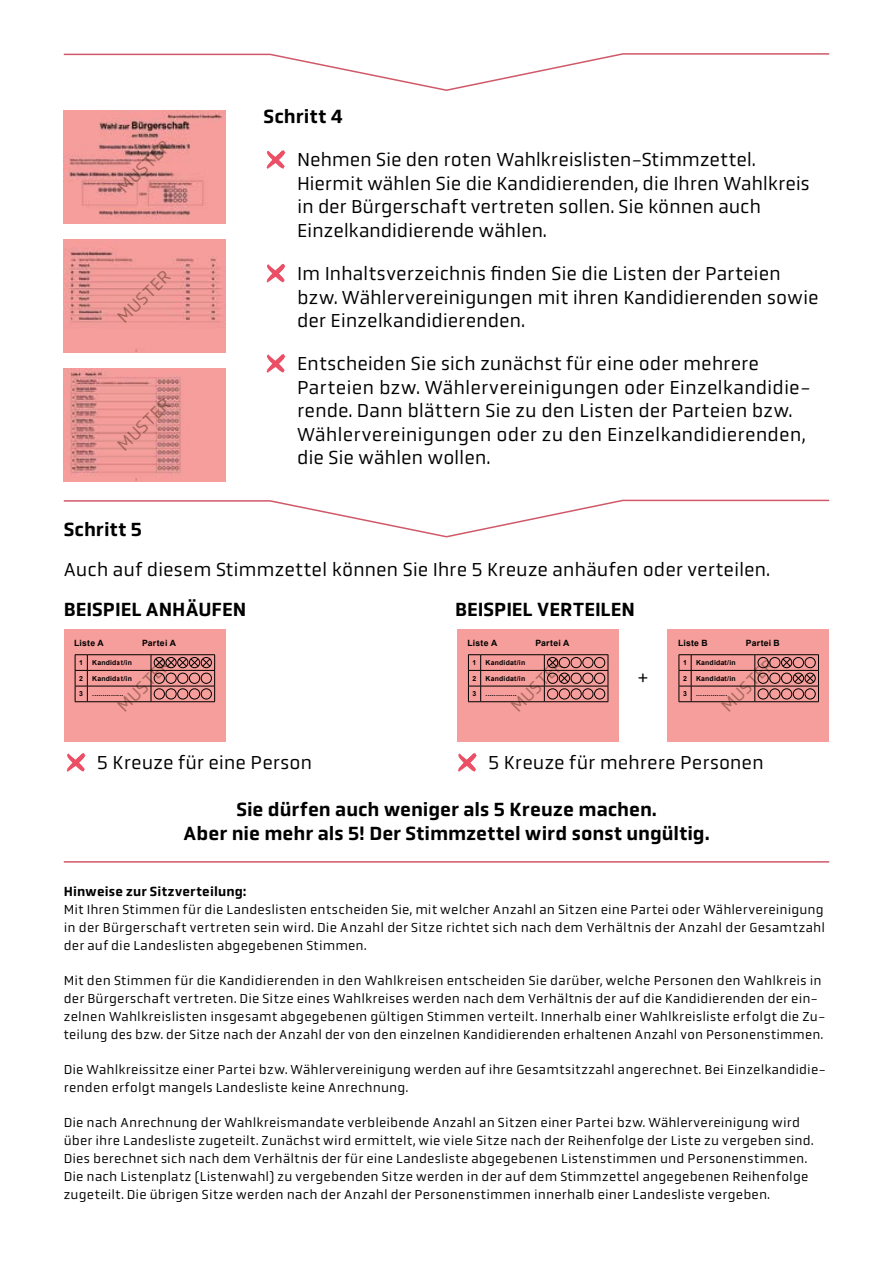
<style>
.page{position:relative;width:893px;height:1263px;background:#fff}
.page>*{position:absolute;margin:0;border:0;box-sizing:border-box;transform-origin:0 0}
.t1{font:19.5px/23.4px "Obvia";letter-spacing:-.005em;color:#000}
.t2{font:500 19.5px/23.4px "Obvia";color:#000;text-align:center}
.t3{font:18px "Obvia";color:#57544b}
.t4{font:13.5px/18px "Obvia";letter-spacing:.015em;color:#000}
.t5{font:500 13.5px "Obvia";letter-spacing:.015em;color:#000}
.t6{font:700 8.7px "Arial";letter-spacing:.03em;color:#000}
.t7{font:700 6.9px "Arial";letter-spacing:.025em;color:#000}
</style>
<div class="page">
<img style="left:64px;top:240px;width:161px;height:112px">
<img style="left:64px;top:111px;width:161px;height:112px">
<div style="left:668px;top:629px;width:161px;height:113px;background:#f59e9b"></div>
<hr style="left:691px;top:654px;width:64px;height:1px;background:#000">
<hr style="left:755px;top:654px;width:64px;height:1px;background:#000">
<hr style="left:691px;top:670px;width:64px;height:1px;background:#000">
<hr style="left:755px;top:670px;width:64px;height:1px;background:#000">
<hr style="left:691px;top:686px;width:64px;height:1px;background:#000">
<hr style="left:755px;top:686px;width:64px;height:1px;background:#000">
<svg style="left:755px;top:655px;width:1px;height:46px"></svg>
<svg style="left:679px;top:654px;width:13px;height:48px"></svg>
<hr style="left:691px;top:701px;width:64px;height:1px;background:#000">
<hr style="left:755px;top:701px;width:64px;height:1px;background:#000">
<div style="left:758px;top:673px;width:10px;height:11px;border:1px solid #000;border-radius:50%"></div>
<div style="left:781px;top:673px;width:11px;height:11px;border:1px solid #000;border-radius:50%"></div>
<div style="left:769px;top:673px;width:11px;height:11px;border:1px solid #000;border-radius:50%"></div>
<div style="left:758px;top:688px;width:10px;height:11px;border:1px solid #000;border-radius:50%"></div>
<div style="left:781px;top:688px;width:11px;height:11px;border:1px solid #000;border-radius:50%"></div>
<div style="left:769px;top:688px;width:11px;height:11px;border:1px solid #000;border-radius:50%"></div>
<div style="left:758px;top:657px;width:10px;height:11px;border:1px solid #000;border-radius:50%"></div>
<div style="left:769px;top:657px;width:11px;height:11px;border:1px solid #000;border-radius:50%"></div>
<div style="left:781px;top:657px;width:11px;height:11px;border:1px solid #000;border-radius:50%"></div>
<svg style="left:782px;top:655px;width:37px;height:46px"></svg>
<div style="left:457px;top:629px;width:162px;height:113px;background:#f59e9b"></div>
<hr style="left:481px;top:654px;width:63px;height:1px;background:#000">
<hr style="left:544px;top:654px;width:64px;height:1px;background:#000">
<hr style="left:481px;top:670px;width:63px;height:1px;background:#000">
<hr style="left:544px;top:670px;width:64px;height:1px;background:#000">
<hr style="left:481px;top:686px;width:63px;height:1px;background:#000">
<hr style="left:544px;top:686px;width:64px;height:1px;background:#000">
<svg style="left:608px;top:655px;width:1px;height:46px"></svg>
<svg style="left:468px;top:654px;width:13px;height:48px"></svg>
<hr style="left:481px;top:701px;width:63px;height:1px;background:#000">
<hr style="left:544px;top:701px;width:64px;height:1px;background:#000">
<div style="left:571px;top:673px;width:10px;height:11px;border:1px solid #000;border-radius:50%"></div>
<div style="left:559px;top:673px;width:11px;height:11px;border:1px solid #000;border-radius:50%"></div>
<div style="left:582px;top:673px;width:11px;height:11px;border:1px solid #000;border-radius:50%"></div>
<div style="left:594px;top:673px;width:11px;height:11px;border:1px solid #000;border-radius:50%"></div>
<div style="left:571px;top:688px;width:10px;height:11px;border:1px solid #000;border-radius:50%"></div>
<div style="left:559px;top:688px;width:11px;height:11px;border:1px solid #000;border-radius:50%"></div>
<div style="left:582px;top:688px;width:11px;height:11px;border:1px solid #000;border-radius:50%"></div>
<div style="left:594px;top:688px;width:11px;height:11px;border:1px solid #000;border-radius:50%"></div>
<div style="left:559px;top:657px;width:11px;height:11px;border:1px solid #000;border-radius:50%"></div>
<svg style="left:544px;top:655px;width:25px;height:46px"></svg>
<div style="left:594px;top:657px;width:11px;height:11px;border:1px solid #000;border-radius:50%"></div>
<div style="left:582px;top:657px;width:11px;height:11px;border:1px solid #000;border-radius:50%"></div>
<div style="left:571px;top:657px;width:10px;height:11px;border:1px solid #000;border-radius:50%"></div>
<div style="left:64px;top:629px;width:161px;height:113px;background:#f59e9b"></div>
<hr style="left:87px;top:654px;width:64px;height:1px;background:#000">
<hr style="left:151px;top:654px;width:64px;height:1px;background:#000">
<hr style="left:87px;top:670px;width:64px;height:1px;background:#000">
<hr style="left:87px;top:686px;width:64px;height:1px;background:#000">
<svg style="left:75px;top:654px;width:13px;height:48px"></svg>
<hr style="left:87px;top:701px;width:64px;height:1px;background:#000">
<hr style="left:151px;top:701px;width:64px;height:1px;background:#000">
<svg style="left:151px;top:655px;width:64px;height:46px"></svg>
<img style="left:64px;top:369px;width:161px;height:112px">
<svg style="left:63px;top:53px;width:767px;height:38px"></svg>
<svg style="left:63px;top:499px;width:767px;height:39px"></svg>
<hr style="left:64px;top:861px;width:765px;height:2px;background:#d05868">
<svg style="left:266px;top:150px;width:19px;height:19px"></svg>
<svg style="left:266px;top:264px;width:19px;height:19px"></svg>
<svg style="left:266px;top:354px;width:19px;height:19px"></svg>
<svg style="left:66px;top:753px;width:20px;height:19px"></svg>
<svg style="left:458px;top:753px;width:19px;height:19px"></svg>
<h2 class="t3" style="left:113px;top:183px;width:68px;rotate:-45deg">MUSTER</h2>
<h2 class="t3" style="left:113px;top:313px;width:68px;rotate:-45deg">MUSTER</h2>
<h2 class="t3" style="left:113px;top:441px;width:68px;rotate:-45deg">MUSTER</h2>
<h1 class="t2" style="left:264px;top:105px;width:81px">Schritt 4</h1>
<h1 class="t1" style="left:297px;top:148px;width:514px">Nehmen Sie den roten Wahlkreislisten-Stimmzettel.<br>Hiermit wählen Sie die Kandidierenden, die Ihren Wahlkreis in der Bürgerschaft vertreten sollen. Sie können auch Einzelkandidierende wählen.</h1>
<h1 class="t1" style="left:297px;top:262px;width:523px">Im Inhaltsverzeichnis finden Sie die Listen der Parteien bzw. Wählervereinigungen mit ihren Kandidierenden sowie der Einzelkandidierenden.</h1>
<p class="t1" style="left:297px;top:352px;width:515px">Entscheiden Sie sich zunächst für eine oder mehrere Parteien bzw. Wählervereinigungen oder Einzelkandidie&shy;rende. Dann blättern Sie zu den Listen der Parteien bzw.<br>Wählervereinigungen oder zu den Einzelkandidierenden, die Sie wählen wollen.</p>
<h1 class="t2" style="left:64px;top:517px;width:80px">Schritt 5</h1>
<h1 class="t1" style="left:64px;top:558px;width:708px">Auch auf diesem Stimmzettel können Sie Ihre 5 Kreuze anhäufen oder verteilen.</h1>
<h1 class="t2" style="left:64px;top:598px;width:184px">BEISPIEL ANHÄUFEN</h1>
<h1 class="t2" style="left:455px;top:598px;width:182px">BEISPIEL VERTEILEN</h1>
<p class="t6" style="left:74px;top:637px;width:31px">Liste A</p>
<p class="t6" style="left:142px;top:637px;width:35px">Partei A</p>
<p class="t7" style="left:79px;top:658px;width:5px">1</p>
<p class="t7" style="left:92px;top:658px;width:41px">Kandidat/in</p>
<p class="t7" style="left:79px;top:674px;width:5px">2</p>
<p class="t7" style="left:92px;top:674px;width:41px">Kandidat/in</p>
<p class="t7" style="left:79px;top:689px;width:5px">3</p>
<p class="t7" style="left:92px;top:689px;width:33px">...............</p>
<p class="t6" style="left:468px;top:637px;width:31px">Liste A</p>
<p class="t6" style="left:535px;top:637px;width:35px">Partei A</p>
<p class="t7" style="left:473px;top:658px;width:5px">1</p>
<p class="t7" style="left:486px;top:658px;width:41px">Kandidat/in</p>
<p class="t7" style="left:473px;top:674px;width:5px">2</p>
<p class="t7" style="left:486px;top:674px;width:41px">Kandidat/in</p>
<p class="t7" style="left:473px;top:689px;width:5px">3</p>
<p class="t7" style="left:486px;top:689px;width:33px">...............</p>
<p class="t6" style="left:678px;top:637px;width:31px">Liste B</p>
<p class="t6" style="left:746px;top:637px;width:35px">Partei B</p>
<p class="t7" style="left:683px;top:658px;width:5px">1</p>
<p class="t7" style="left:696px;top:658px;width:41px">Kandidat/in</p>
<p class="t7" style="left:683px;top:674px;width:5px">2</p>
<p class="t7" style="left:696px;top:674px;width:41px">Kandidat/in</p>
<p class="t7" style="left:683px;top:689px;width:5px">3</p>
<p class="t7" style="left:696px;top:689px;width:33px">...............</p>
<h2 class="t3" style="left:113px;top:701px;width:68px;rotate:-45deg">MUSTER</h2>
<h2 class="t3" style="left:506px;top:701px;width:68px;rotate:-45deg">MUSTER</h2>
<h2 class="t3" style="left:717px;top:701px;width:68px;rotate:-45deg">MUSTER</h2>
<h1 class="t1" style="left:638px;top:665px;width:13px">+</h1>
<h1 class="t1" style="left:97px;top:751px;width:216px">5 Kreuze für eine Person</h1>
<h1 class="t1" style="left:488px;top:751px;width:277px">5 Kreuze für mehrere Personen</h1>
<h1 class="t2" style="left:184px;top:798px;width:527px">Sie dürfen auch weniger als 5 Kreuze machen.<br>Aber nie mehr als 5! Der Stimmzettel wird sonst ungültig.</h1>
<p class="t5" style="left:64px;top:883px;width:184px">Hinweise zur Sitzverteilung:</p>
<p class="t4" style="left:64px;top:901px;width:763px;text-align:justify">Mit Ihren Stimmen für die Landeslisten entscheiden Sie, mit welcher Anzahl an Sitzen eine Partei oder Wählervereinigung in der Bürgerschaft vertreten sein wird. Die Anzahl der Sitze richtet sich nach dem Verhältnis der Anzahl der Gesamtzahl der auf die Landeslisten abgegebenen Stimmen.</p>
<p class="t4" style="left:64px;top:972px;width:763px">Mit den Stimmen für die Kandidierenden in den Wahlkreisen entscheiden Sie darüber, welche Personen den Wahlkreis in der Bürgerschaft vertreten. Die Sitze eines Wahlkreises werden nach dem Verhältnis der auf die Kandidierenden der ein&shy;zelnen Wahlkreislisten insgesamt abgegebenen gültigen Stimmen verteilt. Innerhalb einer Wahlkreisliste erfolgt die Zu&shy;teilung des bzw. der Sitze nach der Anzahl der von den einzelnen Kandidierenden erhaltenen Anzahl von Personenstimmen.</p>
<p class="t4" style="left:64px;top:1061px;width:764px">Die Wahlkreissitze einer Partei bzw. Wählervereinigung werden auf ihre Gesamtsitzzahl angerechnet. Bei Einzelkandidie&shy;renden erfolgt mangels Landesliste keine Anrechnung.</p>
<p class="t4" style="left:64px;top:1114px;width:751px">Die nach Anrechnung der Wahlkreismandate verbleibende Anzahl an Sitzen einer Partei bzw. Wählervereinigung wird über ihre Landesliste zugeteilt. Zunächst wird ermittelt, wie viele Sitze nach der Reihenfolge der Liste zu vergeben sind.<br>Dies berechnet sich nach dem Verhältnis der für eine Landesliste abgegebenen Listenstimmen und Personenstimmen.<br>Die nach Listenplatz (Listenwahl) zu vergebenden Sitze werden in der auf dem Stimmzettel angegebenen Reihenfolge zugeteilt. Die übrigen Sitze werden nach der Anzahl der Personenstimmen innerhalb einer Landesliste vergeben.</p>
</div>
